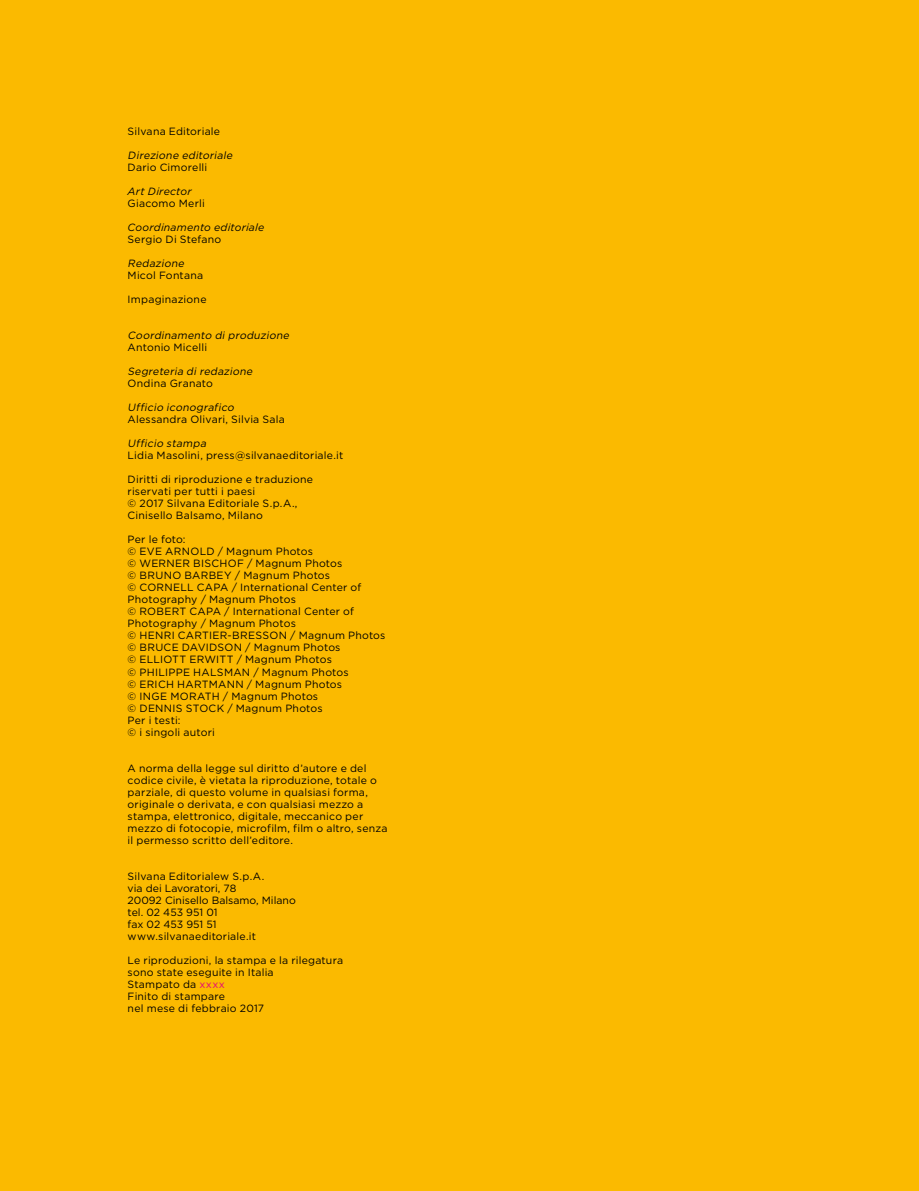
<style>
.page{position:relative;width:919px;height:1191px;background:#fff}
.page>*{position:absolute;margin:0;border:0;box-sizing:border-box;transform-origin:0 0}
.t1{font:10.5px/12px "Gotham";letter-spacing:.02em;color:#000}
.t2{font:10.5px/12px "Gotham";color:#000}
.t3{font:italic 10.5px "Gotham";color:#000}
.t4{font:italic 10.5px "Gotham";letter-spacing:.02em;color:#000}
.s1{color:#e6007d}
</style>
<div class="page">
<div style="left:0;top:0;width:918px;height:1191px;background:#fbba00"></div>
<p class="t1" style="left:128px;top:125px;width:94px">Silvana Editoriale</p>
<p class="t3" style="left:128px;top:150px;width:108px">Direzione editoriale</p>
<p class="t1" style="left:128px;top:161px;width:81px">Dario Cimorelli</p>
<p class="t4" style="left:128px;top:186px;width:65px">Art Director</p>
<p class="t1" style="left:128px;top:197px;width:79px">Giacomo Merli</p>
<p class="t4" style="left:128px;top:222px;width:138px">Coordinamento editoriale</p>
<p class="t1" style="left:128px;top:233px;width:95px">Sergio Di Stefano</p>
<p class="t3" style="left:128px;top:258px;width:60px">Redazione</p>
<p class="t1" style="left:128px;top:269px;width:77px">Micol Fontana</p>
<p class="t1" style="left:128px;top:293px;width:80px">Impaginazione</p>
<p class="t3" style="left:128px;top:330px;width:165px">Coordinamento di produzione</p>
<p class="t1" style="left:128px;top:341px;width:81px">Antonio Micelli</p>
<p class="t3" style="left:128px;top:366px;width:128px">Segreteria di redazione</p>
<p class="t1" style="left:128px;top:377px;width:87px">Ondina Granato</p>
<p class="t3" style="left:128px;top:402px;width:110px">Ufficio iconografico</p>
<p class="t1" style="left:128px;top:413px;width:159px">Alessandra Olivari, Silvia Sala</p>
<p class="t3" style="left:128px;top:438px;width:82px">Ufficio stampa</p>
<p class="t1" style="left:128px;top:449px;width:217px">Lidia Masolini, press@silvanaeditoriale.it</p>
<p class="t1" style="left:128px;top:473px;width:187px">Diritti di riproduzione e traduzione riservati per tutti i paesi<br>© 2017 Silvana Editoriale S.p.A.,<br>Cinisello Balsamo, Milano</p>
<p class="t1" style="left:128px;top:533px;width:259px">Per le foto:<br>© EVE ARNOLD / Magnum Photos<br>© WERNER BISCHOF / Magnum Photos<br>© BRUNO BARBEY / Magnum Photos<br>© CORNELL CAPA / International Center of<br>Photography / Magnum Photos<br>© ROBERT CAPA / International Center of<br>Photography / Magnum Photos<br>© HENRI CARTIER-BRESSON / Magnum Photos © BRUCE DAVIDSON / Magnum Photos<br>© ELLIOTT ERWITT / Magnum Photos<br>© PHILIPPE HALSMAN / Magnum Photos<br>© ERICH HARTMANN / Magnum Photos<br>© INGE MORATH / Magnum Photos<br>© DENNIS STOCK / Magnum Photos<br>Per i testi:<br>© i singoli autori</p>
<p class="t1" style="left:128px;top:761px;width:261px">A norma della legge sul diritto d’autore e del codice civile, è vietata la riproduzione, totale o parziale, di questo volume in qualsiasi forma, originale o derivata, e con qualsiasi mezzo a stampa, elettronico, digitale, meccanico per mezzo di fotocopie, microfilm, film o altro, senza il permesso scritto dell’editore.</p>
<p class="t2" style="left:128px;top:869px;width:170px">Silvana Editorialew S.p.A.<br>via dei Lavoratori, 78<br>20092 Cinisello Balsamo, Milano tel. 02 453 951 01<br>fax 02 453 951 51 www.silvanaeditoriale.it</p>
<p class="t1" style="left:128px;top:953px;width:217px">Le riproduzioni, la stampa e la rilegatura sono state eseguite in Italia<br>Stampato da <span class="s1">xxxx<br></span>Finito di stampare<br>nel mese di febbraio 2017</p>
</div>
